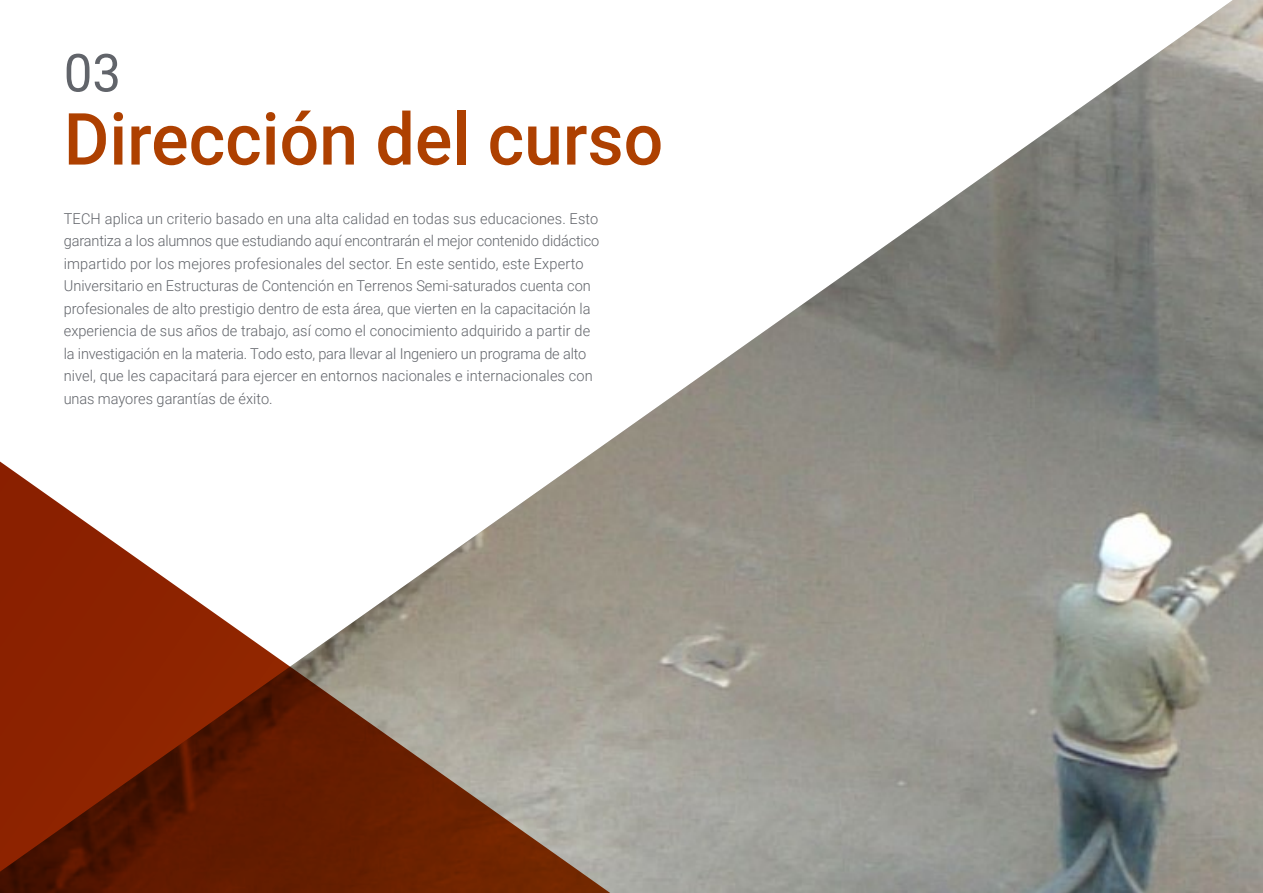
<style>
.page{position:relative;width:1263px;height:893px;background:#fff}
.page>*{position:absolute;margin:0;border:0;box-sizing:border-box;transform-origin:0 0}
.t1{font:500 72px "Roboto";color:#ae4000}
.t2{font:52.5px "Roboto";color:#61646a}
.t3{font:300 15px/22.5px "Roboto";color:#61646a}
</style>
<div class="page">
<img style="left:602px;top:0;width:661px;height:893px">
<svg style="left:0;top:446px;width:640px;height:447px"></svg>
<h2 class="t2" style="left:64px;top:36px;width:59px">03</h2>
<h1 class="t1" style="left:64px;top:89px;width:601px">Dirección del curso</h1>
<p class="t3" style="left:64px;top:207px;width:537px">TECH aplica un criterio basado en una alta calidad en todas sus educaciones. Esto garantiza a los alumnos que estudiando aquí encontrarán el mejor contenido didáctico impartido por los mejores profesionales del sector. En este sentido, este Experto Universitario en Estructuras de Contención en Terrenos Semi-saturados cuenta con profesionales de alto prestigio dentro de esta área, que vierten en la capacitación la experiencia de sus años de trabajo, así como el conocimiento adquirido a partir de la investigación en la materia. Todo esto, para llevar al Ingeniero un programa de alto nivel, que les capacitará para ejercer en entornos nacionales e internacionales con unas mayores garantías de éxito.</p>
</div>
